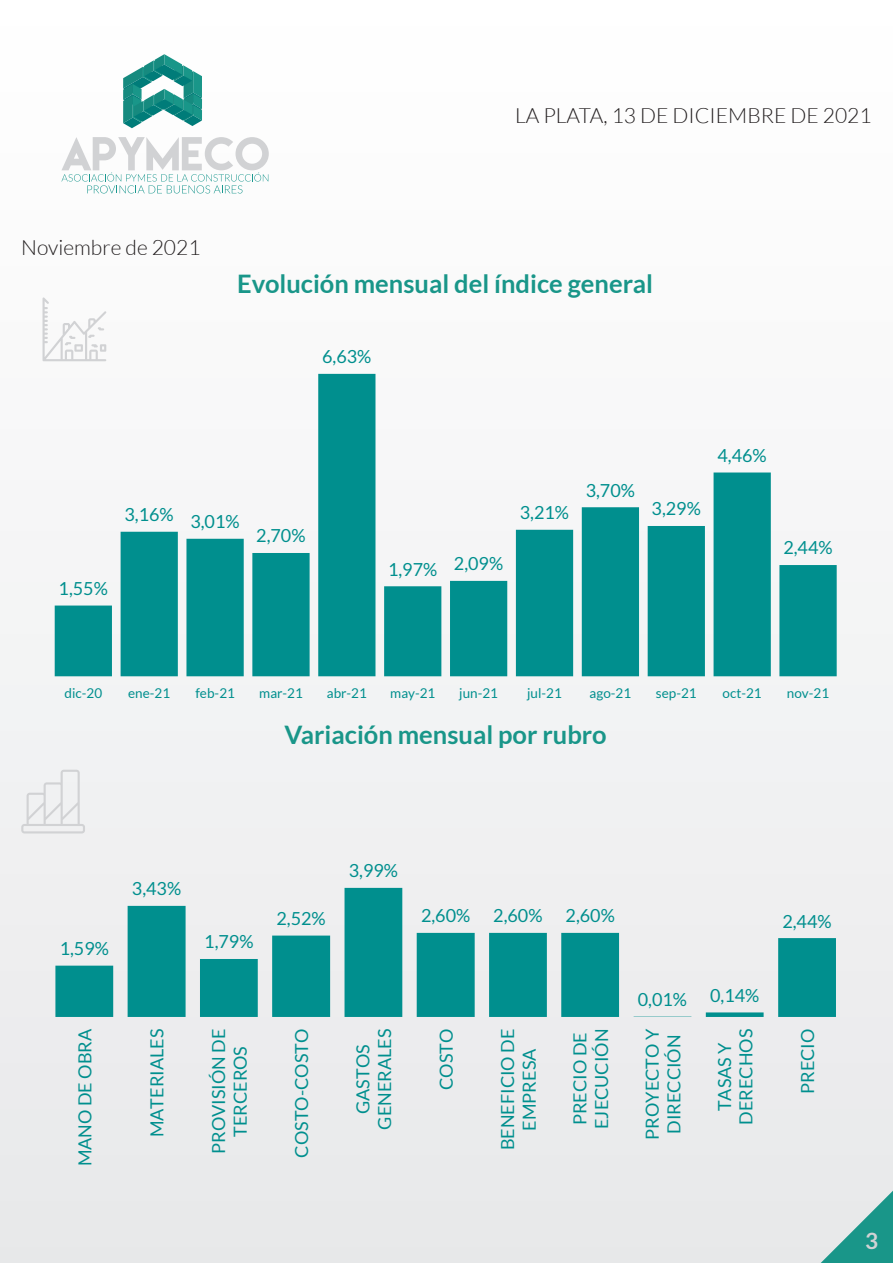
<style>
.page{position:relative;width:893px;height:1263px;background:#f2f3f4}
.page>*{position:absolute;margin:0;border:0;box-sizing:border-box;transform-origin:0 0}
.t1{font:700 25.5px "Lato";color:#199689}
.t2{font:700 22.5px "Lato";color:#d1d2d4}
.t3{font:300 21px "Lato";color:#231f20}
.t4{font:18px/21.6px "Lato";color:#008f8e;text-align:center}
.t5{font:13.5px "Lato";color:#008f8e}
</style>
<div class="page">
<svg style="left:61px;top:137px;width:208px;height:56px"></svg>
<svg style="left:123px;top:54px;width:79px;height:74px"></svg>
<svg style="left:43px;top:297px;width:63px;height:64px"></svg>
<svg style="left:21px;top:770px;width:64px;height:63px"></svg>
<svg style="left:821px;top:1191px;width:72px;height:72px"></svg>
<svg style="left:55px;top:374px;width:782px;height:302px"></svg>
<svg style="left:55px;top:888px;width:781px;height:129px"></svg>
<p class="t3" style="left:515px;top:104px;width:358px">LA PLATA, 13 DE DICIEMBRE DE 2021</p>
<p class="t3" style="left:21px;top:236px;width:181px">Noviembre de 2021</p>
<h1 class="t1" style="left:237px;top:269px;width:417px">Evolución mensual del índice general</h1>
<p class="t4" style="left:322px;top:346px;width:51px">6,63%</p>
<p class="t4" style="left:586px;top:479px;width:51px">3,70%</p>
<p class="t4" style="left:717px;top:445px;width:51px">4,46%</p>
<p class="t4" style="left:59px;top:578px;width:51px">1,55%</p>
<p class="t4" style="left:125px;top:507px;width:117px">3,16% 3,01%</p>
<p class="t4" style="left:256px;top:525px;width:51px">2,70%</p>
<p class="t4" style="left:388px;top:556px;width:117px">1,97% 2,09%</p>
<p class="t4" style="left:520px;top:502px;width:51px">3,21%</p>
<p class="t4" style="left:652px;top:498px;width:51px">3,29%</p>
<p class="t4" style="left:783px;top:537px;width:51px">2,44%</p>
<p class="t5" style="left:65px;top:686px;width:39px">dic-20</p>
<p class="t5" style="left:128px;top:686px;width:44px">ene-21</p>
<p class="t5" style="left:195px;top:686px;width:41px">feb-21</p>
<p class="t5" style="left:259px;top:686px;width:45px">mar-21</p>
<p class="t5" style="left:327px;top:686px;width:42px">abr-21</p>
<p class="t5" style="left:390px;top:686px;width:47px">may-21</p>
<p class="t5" style="left:459px;top:686px;width:40px">jun-21</p>
<p class="t5" style="left:527px;top:686px;width:36px">jul-21</p>
<p class="t5" style="left:590px;top:686px;width:43px">ago-21</p>
<p class="t5" style="left:656px;top:686px;width:42px">sep-21</p>
<p class="t5" style="left:723px;top:686px;width:41px">oct-21</p>
<p class="t5" style="left:787px;top:686px;width:44px">nov-21</p>
<h1 class="t1" style="left:284px;top:720px;width:324px">Variación mensual por rubro</h1>
<p class="t4" style="left:60px;top:938px;width:51px">1,59%</p>
<p class="t4" style="left:132px;top:878px;width:51px">3,43%</p>
<p class="t4" style="left:204px;top:931px;width:51px">1,79%</p>
<p class="t4" style="left:276px;top:908px;width:51px">2,52%</p>
<p class="t4" style="left:349px;top:860px;width:51px">3,99%</p>
<p class="t4" style="left:421px;top:905px;width:51px">2,60%</p>
<p class="t4" style="left:493px;top:905px;width:51px">2,60%</p>
<p class="t4" style="left:566px;top:905px;width:51px">2,60%</p>
<p class="t4" style="left:638px;top:988px;width:51px">0,01%</p>
<p class="t4" style="left:710px;top:984px;width:51px">0,14%</p>
<p class="t4" style="left:782px;top:910px;width:51px">2,44%</p>
<p class="t4" style="left:74px;top:1166px;width:139px;rotate:-90deg">MANO DE OBRA</p>
<p class="t4" style="left:146px;top:1137px;width:110px;rotate:-90deg">MATERIALES</p>
<p class="t4" style="left:208px;top:1154px;width:127px;rotate:-90deg">PROVISIÓN DE<br>TERCEROS</p>
<p class="t4" style="left:291px;top:1157px;width:130px;rotate:-90deg">COSTO-COSTO</p>
<p class="t4" style="left:352px;top:1130px;width:102px;rotate:-90deg">GASTOS<br>GENERALES</p>
<p class="t4" style="left:435px;top:1090px;width:63px;rotate:-90deg">COSTO</p>
<p class="t4" style="left:497px;top:1150px;width:123px;rotate:-90deg">BENEFICIO DE<br>EMPRESA</p>
<p class="t4" style="left:569px;top:1129px;width:102px;text-align:left;rotate:-90deg">PRECIO DE<br>EJECUCIÓN</p>
<p class="t4" style="left:641px;top:1140px;width:112px;rotate:-90deg">PROYECTO Y<br>DIRECCIÓN</p>
<p class="t4" style="left:714px;top:1125px;width:98px;rotate:-90deg">TASAS Y<br>DERECHOS</p>
<p class="t4" style="left:797px;top:1094px;width:67px;rotate:-90deg">PRECIO</p>
<p class="t2" style="left:865px;top:1228px;width:15px">3</p>
</div>
